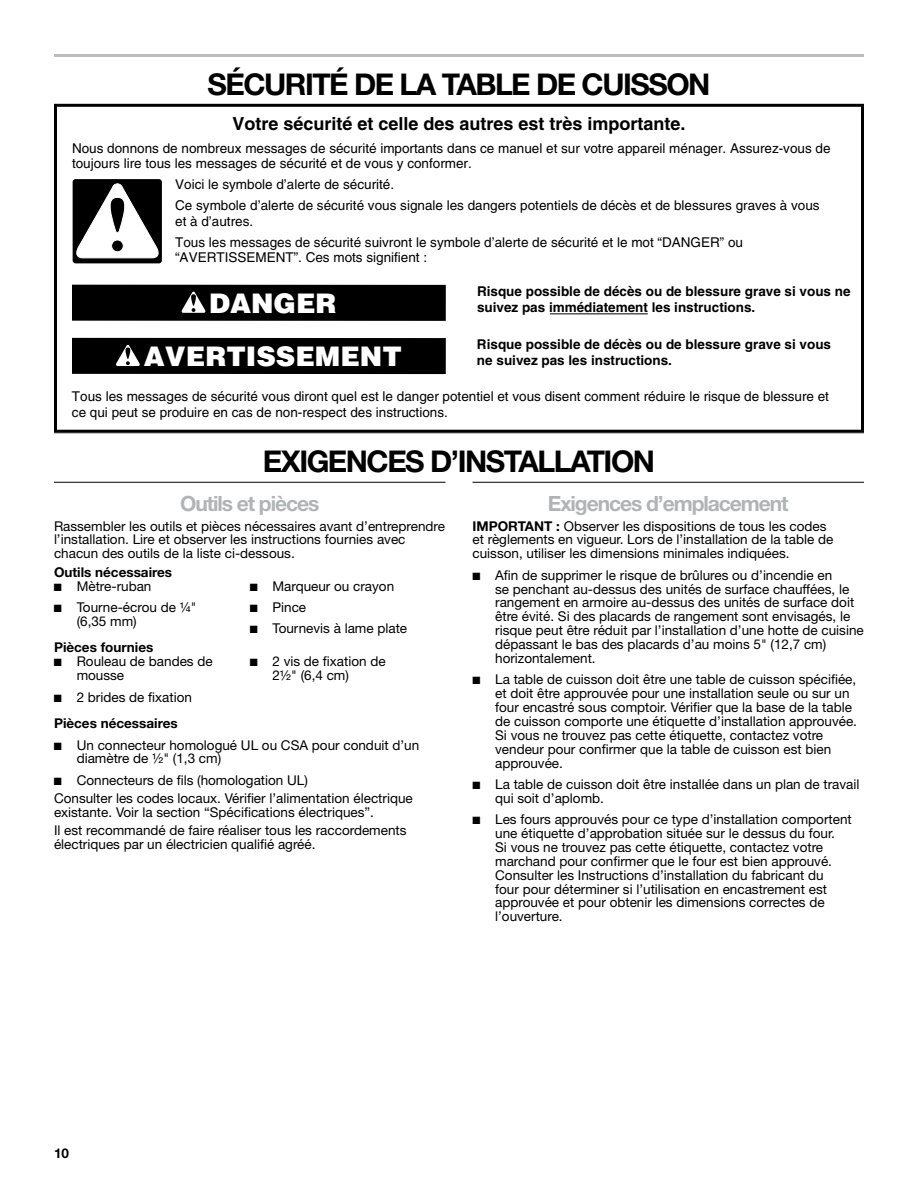
<style>
.page{position:relative;width:918px;height:1188px;background:#fff}
.page>*{position:absolute;margin:0;border:0;box-sizing:border-box;transform-origin:0 0}
.t1{font:700 30px "Helvetica Neue LT Std";letter-spacing:-.05em;color:#000}
.t2{font:900 27px "Helvetica";color:#fff}
.t3{font:700 21px "Helvetica Neue LT Std";letter-spacing:-.05em;color:#b1b4b6}
.t4{font:700 18px "Helvetica";color:#000}
.t5{font:13.5px/14px "Helvetica Neue LT Std";color:#000}
.t6{font:13.5px/15.8px "Helvetica";color:#000}
.t7{font:700 13.5px/15.8px "Helvetica";color:#000}
.t8{font:700 13.5px "Helvetica Neue LT Std";color:#000}
.s1{font-weight:700}
</style>
<div class="page">
<hr style="left:54px;top:54px;width:810px;height:3px;background:#bcbec0">
<hr style="left:54px;top:431px;width:810px;height:3px;background:#bcbec0">
<hr style="left:54px;top:482px;width:392px;height:1px;background:#000">
<hr style="left:472px;top:482px;width:392px;height:1px;background:#000">
<hr style="left:550px;top:313px;width:98px;height:1px;background:#000">
<div style="left:54px;top:104px;width:810px;height:329px;border:3px solid #000"></div>
<svg style="left:74px;top:180px;width:87px;height:82px"></svg>
<div style="left:73px;top:179px;width:89px;height:84px;border:3px solid #000;border-radius:2px"></div>
<svg style="left:74px;top:184px;width:87px;height:74px"></svg>
<div style="left:72px;top:338px;width:374px;height:36px;background:#000"></div>
<div style="left:72px;top:285px;width:374px;height:36px;background:#000"></div>
<svg style="left:181px;top:292px;width:25px;height:21px"></svg>
<svg style="left:116px;top:345px;width:24px;height:21px"></svg>
<h1 class="t1" style="left:208px;top:66px;width:504px">SÉCURITÉ DE LA TABLE DE CUISSON</h1>
<h3 class="t4" style="left:232px;top:113px;width:455px">Votre sécurité et celle des autres est très importante.</h3>
<p class="t6" style="left:72px;top:140px;width:760px">Nous donnons de nombreux messages de sécurité importants dans ce manuel et sur votre appareil ménager. Assurez-vous de toujours lire tous les messages de sécurité et de vous y conformer.</p>
<p class="t6" style="left:175px;top:174px;width:646px;line-height:21px">Voici le symbole d’alerte de sécurité.<br>Ce symbole d’alerte de sécurité vous signale les dangers potentiels de décès et de blessures graves à vous</p>
<p class="t6" style="left:175px;top:210px;width:569px;line-height:21px">et à d’autres.<br>Tous les messages de sécurité suivront le symbole d’alerte de sécurité et le mot “DANGER” ou</p>
<p class="t6" style="left:175px;top:250px;width:254px">“AVERTISSEMENT”. Ces mots signifient :</p>
<p class="t7" style="left:477px;top:283px;width:375px">Risque possible de décès ou de blessure grave si vous ne suivez pas immédiatement les instructions.</p>
<p class="t7" style="left:477px;top:336px;width:356px">Risque possible de décès ou de blessure grave si vous ne suivez pas les instructions.</p>
<p class="t6" style="left:72px;top:388px;width:759px">Tous les messages de sécurité vous diront quel est le danger potentiel et vous disent comment réduire le risque de blessure et ce qui peut se produire en cas de non-respect des instructions.</p>
<h2 class="t2" style="left:209px;top:285px;width:129px">DANGER</h2>
<h2 class="t2" style="left:144px;top:339px;width:259px">AVERTISSEMENT</h2>
<h1 class="t1" style="left:263px;top:442px;width:394px">EXIGENCES D’INSTALLATION</h1>
<h3 class="t3" style="left:180px;top:490px;width:141px">Outils et pièces</h3>
<p class="t5" style="left:54px;top:519px;width:393px">Rassembler les outils et pièces nécessaires avant d’entreprendre l’installation. Lire et observer les instructions fournies avec chacun des outils de la liste ci-dessous.</p>
<p class="t8" style="left:54px;top:564px;width:120px">Outils nécessaires</p>
<p class="t5" style="left:54px;top:579px;width:99px">■ Mètre-ruban</p>
<p class="t5" style="left:77px;top:600px;width:122px;text-indent:-23px">■ Tourne-écrou de ¼" (6,35 mm)</p>
<h3 class="t3" style="left:548px;top:490px;width:242px">Exigences d’emplacement</h3>
<p class="t5" style="left:472px;top:519px;width:362px"><span class="s1">IMPORTANT :</span> Observer les dispositions de tous les codes et règlements en vigueur. Lors de l’installation de la table de cuisson, utiliser les dimensions minimales indiquées.</p>
<p class="t5" style="left:495px;top:568px;width:370px;text-indent:-23px">■ Afin de supprimer le risque de brûlures ou d’incendie en<br>se penchant au-dessus des unités de surface chauffées, le rangement en armoire au-dessus des unités de surface doit être évité. Si des placards de rangement sont envisagés, le risque peut être réduit par l’installation d’une hotte de cuisine dépassant le bas des placards d’au moins 5" (12,7 cm) horizontalement.</p>
<p class="t5" style="left:495px;top:672px;width:363px;text-indent:-23px">■ La table de cuisson doit être une table de cuisson spécifiée, et doit être approuvée pour une installation seule ou sur un four encastré sous comptoir. Vérifier que la base de la table de cuisson comporte une étiquette d’installation approuvée.<br>Si vous ne trouvez pas cette étiquette, contactez votre vendeur pour confirmer que la table de cuisson est bien approuvée.</p>
<p class="t5" style="left:495px;top:777px;width:366px;text-indent:-23px">■ La table de cuisson doit être installée dans un plan de travail qui soit d’aplomb.</p>
<p class="t5" style="left:495px;top:812px;width:358px;text-indent:-23px">■ Les fours approuvés pour ce type d’installation comportent une étiquette d’approbation située sur le dessus du four.<br>Si vous ne trouvez pas cette étiquette, contactez votre marchand pour confirmer que le four est bien approuvé.<br>Consulter les Instructions d’installation du fabricant du<br>four pour déterminer si l’utilisation en encastrement est approuvée et pour obtenir les dimensions correctes de l’ouverture.</p>
<p class="t5" style="left:250px;top:579px;width:146px">■ Marqueur ou crayon</p>
<p class="t5" style="left:250px;top:600px;width:58px">■ Pince</p>
<p class="t5" style="left:250px;top:621px;width:159px">■ Tournevis à lame plate</p>
<p class="t8" style="left:54px;top:639px;width:101px">Pièces fournies</p>
<p class="t5" style="left:77px;top:654px;width:138px;text-indent:-23px">■ Rouleau de bandes de mousse</p>
<p class="t5" style="left:54px;top:690px;width:139px">■ 2 brides de fixation</p>
<p class="t5" style="left:272px;top:654px;width:115px;text-indent:-23px">■ 2 vis de fixation de<br>2½" (6,4 cm)</p>
<p class="t8" style="left:54px;top:715px;width:125px">Pièces nécessaires</p>
<p class="t5" style="left:77px;top:738px;width:344px;text-indent:-23px">■ Un connecteur homologué UL ou CSA pour conduit d’un diamètre de ½" (1,3 cm)</p>
<p class="t5" style="left:54px;top:771px;width:360px;line-height:18.3px">■ Connecteurs de fils (homologation UL)<br>Consulter les codes locaux. Vérifier l’alimentation électrique</p>
<p class="t5" style="left:54px;top:803px;width:354px;line-height:18.3px">existante. Voir la section “Spécifications électriques”.<br>Il est recommandé de faire réaliser tous les raccordements</p>
<p class="t5" style="left:54px;top:837px;width:263px">électriques par un électricien qualifié agréé.</p>
<p class="t8" style="left:54px;top:1145px;width:17px">10</p>
</div>
